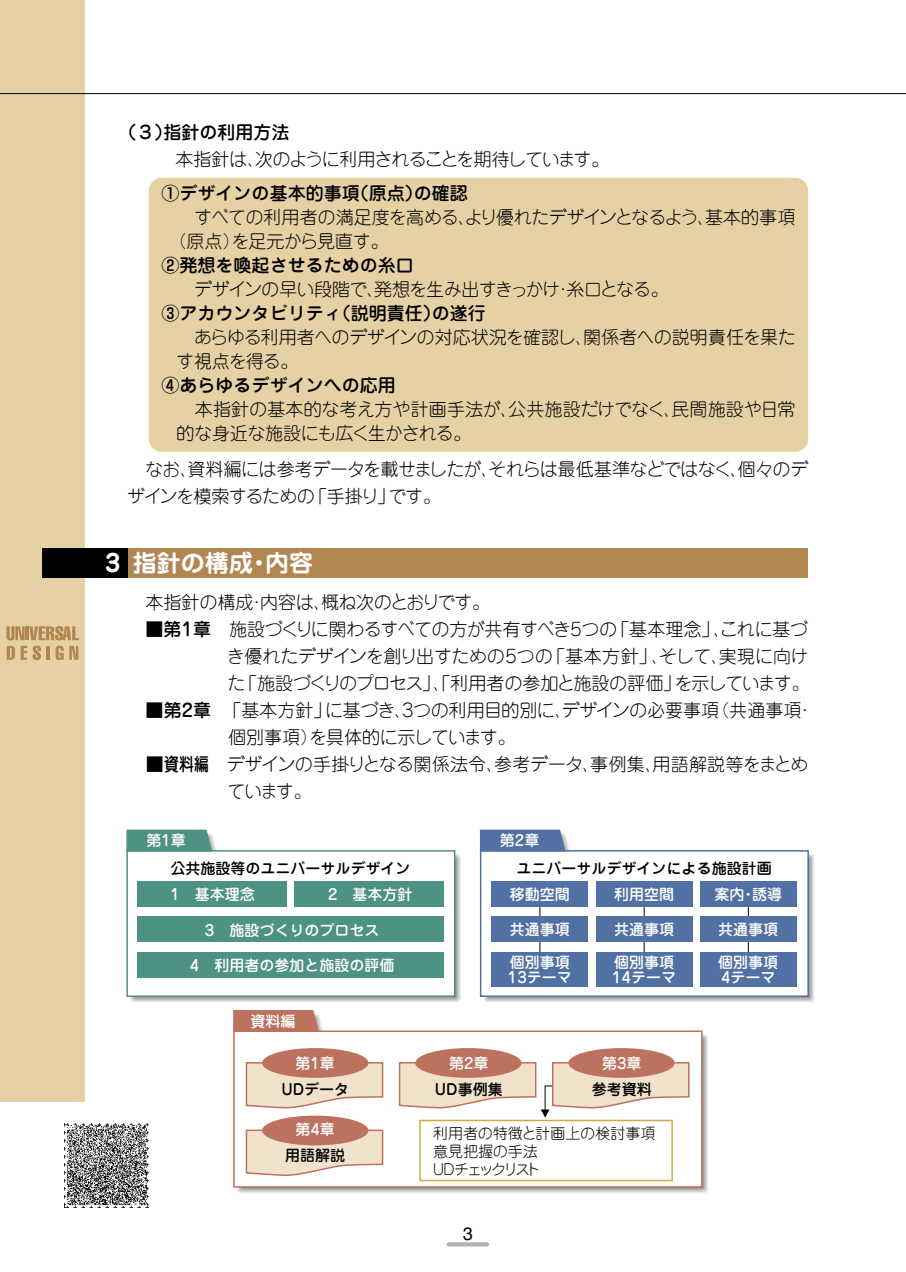
<style>
.page{position:relative;width:906px;height:1272px;background:#fff}
.page>*{position:absolute;margin:0;border:0;box-sizing:border-box;transform-origin:0 0}
.t1{font:700 24px "Jun 501 Pro";color:#fff}
.t2{font:300 18px/27px "Jun 101";letter-spacing:-.025em;color:#000}
.t3{font:500 18px "Jun 34 Pro";color:#000}
.t4{font:300 18px/27px "Jun 101";letter-spacing:-.045em;color:#000}
.t5{font:300 18px "Jun 101";letter-spacing:-.055em;color:#000}
.t6{font:18px "Helvetica";color:#000}
.t7{font:500 15px/15px "Jun 34 Pro";color:#fff}
.t8{font:500 15px "Jun 34 Pro";color:#000}
.t9{font:300 15px/18px "Jun 101";color:#000}
.s1{font-family:"Shin Go"}
.s2{font-family:"Jun 34 Pro";font-weight:500}
</style>
<div class="page">
<div style="left:126px;top:850px;width:329px;height:146px;border:2px solid #4e9283"></div>
<svg style="left:126px;top:829px;width:87px;height:23px;background:#5a988b"></svg>
<div style="left:233px;top:1030px;width:469px;height:157px;border:2px solid #bd725f"></div>
<div style="left:480px;top:850px;width:329px;height:146px;border:2px solid #5171a4"></div>
<svg style="left:233px;top:1010px;width:87px;height:23px;background:#c17c6b"></svg>
<svg style="left:479px;top:829px;width:87px;height:23px;background:#5d7aa9"></svg>
<hr style="left:539px;top:896px;width:1px;height:67px;background:#000">
<hr style="left:644px;top:896px;width:1px;height:67px;background:#000">
<hr style="left:748px;top:896px;width:1px;height:67px;background:#000">
<div style="left:138px;top:952px;width:306px;height:25px;background:#4e9283"></div>
<div style="left:138px;top:916px;width:306px;height:26px;background:#4e9283"></div>
<div style="left:137px;top:881px;width:150px;height:25px;background:#4e9283"></div>
<div style="left:294px;top:881px;width:150px;height:25px;background:#4e9283"></div>
<div style="left:491px;top:881px;width:97px;height:25px;background:#5171a4"></div>
<div style="left:596px;top:881px;width:96px;height:25px;background:#5171a4"></div>
<div style="left:700px;top:881px;width:96px;height:25px;background:#5171a4"></div>
<div style="left:491px;top:916px;width:97px;height:26px;background:#5171a4"></div>
<div style="left:596px;top:916px;width:96px;height:26px;background:#5171a4"></div>
<div style="left:700px;top:916px;width:96px;height:26px;background:#5171a4"></div>
<div style="left:491px;top:952px;width:97px;height:34px;background:#5171a4"></div>
<div style="left:596px;top:952px;width:96px;height:34px;background:#5171a4"></div>
<div style="left:700px;top:952px;width:96px;height:34px;background:#5171a4"></div>
<div style="left:0;top:0;width:85px;height:1101px;background:#e5d1a4"></div>
<hr style="left:0;top:93px;width:906px;height:1px;background:#000">
<svg style="left:446px;top:1242px;width:43px;height:4px"></svg>
<svg style="left:6px;top:626px;width:73px;height:34px"></svg>
<div style="left:149px;top:178px;width:659px;height:274px;background:#e5d1a4;border-radius:13px"></div>
<div style="left:415px;top:1048px;width:106px;height:29px;background:#bd725f;border-radius:50%"></div>
<svg style="left:245px;top:1061px;width:139px;height:48px;background:#eeddcb"></svg>
<div style="left:262px;top:1048px;width:106px;height:29px;background:#bd725f;border-radius:50%"></div>
<svg style="left:245px;top:1129px;width:139px;height:47px;background:#eeddcb"></svg>
<div style="left:262px;top:1115px;width:106px;height:30px;background:#bd725f;border-radius:50%"></div>
<div style="left:568px;top:1048px;width:106px;height:29px;background:#bd725f;border-radius:50%"></div>
<svg style="left:398px;top:1061px;width:292px;height:56px"></svg>
<div style="left:43px;top:547px;width:765px;height:30px;background:#b28653"></div>
<div style="left:42px;top:547px;width:86px;height:30px;background:#000"></div>
<div style="left:419px;top:1119px;width:254px;height:62px;border:2px solid #d8a844"></div>
<img style="left:64px;top:1123px;width:84px;height:84px">
<p class="t3" style="left:119px;top:118px;width:172px">（３）指針の利用方法</p>
<p class="t5" style="left:176px;top:148px;width:435px">本指針は、次のように利用されることを期待しています。</p>
<p class="t3" style="left:162px;top:179px;width:307px"><span class="s1">①</span>デザインの基本的事項（原点）の確認</p>
<p class="t2" style="left:168px;top:205px;width:628px;line-height:24px;text-indent:26px">すべての利用者の満足度を高める、より優れたデザインとなるよう、基本的事項（原点）を足元から見直す。</p>
<p class="t3" style="left:162px;top:251px;width:253px"><span class="s1">②</span>発想を喚起させるための糸口</p>
<p class="t4" style="left:194px;top:276px;width:476px">デザインの早い段階で、発想を生み出すきっかけ・糸口となる。</p>
<p class="t3" style="left:162px;top:299px;width:325px"><span class="s1">③</span>アカウンタビリティ（説明責任）の遂行</p>
<p class="t2" style="left:176px;top:325px;width:621px;line-height:24px;text-indent:18px">あらゆる利用者へのデザインの対応状況を確認し、関係者への説明責任を果たす視点を得る。</p>
<p class="t3" style="left:162px;top:371px;width:235px"><span class="s1">④</span>あらゆるデザインへの応用</p>
<p class="t2" style="left:177px;top:397px;width:620px;line-height:24px;text-indent:18px">本指針の基本的な考え方や計画手法が、公共施設だけでなく、民間施設や日常的な身近な施設にも広く生かされる。</p>
<p class="t2" style="left:127px;top:455px;width:682px;text-indent:19px">なお、資料編には参考データを載せましたが、それらは最低基準などではなく、個々のデザインを模索するための「手掛り」です。</p>
<h1 class="t1" style="left:105px;top:543px;width:209px">3 指針の構成・内容</h1>
<p class="t2" style="left:146px;top:588px;width:346px">本指針の構成・内容は、概ね次のとおりです。</p>
<p class="t2" style="left:226px;top:615px;width:584px;text-align:justify;text-indent:-81px"><span class="s2">■第1章</span> 施設づくりに関わるすべての方が共有すべき5つの「基本理念」、これに基づき優れたデザインを創り出すための5つの「基本方針」、そして、実現に向けた「施設づくりのプロセス」、「利用者の参加と施設の評価」を示しています。</p>
<p class="t2" style="left:228px;top:696px;width:587px;text-indent:-82px"><span class="s2">■第2章</span> 「基本方針」に基づき、3つの利用目的別に、デザインの必要事項（共通事項・個別事項）を具体的に示しています。</p>
<p class="t4" style="left:227px;top:750px;width:582px;text-indent:-82px"><span class="s2">■資料編</span> デザインの手掛りとなる関係法令、参考データ、事例集、用語解説等をまとめています。</p>
<p class="t7" style="left:146px;top:831px;width:41px">第1章</p>
<p class="t7" style="left:500px;top:831px;width:41px">第2章</p>
<p class="t8" style="left:170px;top:856px;width:241px">公共施設等のユニバーサルデザイン</p>
<p class="t8" style="left:516px;top:856px;width:256px">ユニバーサルデザインによる施設計画</p>
<p class="t7" style="left:170px;top:885px;width:86px">1 基本理念</p>
<p class="t7" style="left:328px;top:885px;width:86px">2 基本方針</p>
<p class="t7" style="left:510px;top:885px;width:61px">移動空間</p>
<p class="t7" style="left:205px;top:921px;width:176px">3 施設づくりのプロセス</p>
<p class="t7" style="left:190px;top:956px;width:206px">4 利用者の参加と施設の評価</p>
<p class="t7" style="left:614px;top:885px;width:61px">利用空間</p>
<p class="t7" style="left:714px;top:885px;width:69px">案内・誘導</p>
<p class="t7" style="left:510px;top:920px;width:61px">共通事項</p>
<p class="t7" style="left:614px;top:920px;width:61px">共通事項</p>
<p class="t7" style="left:718px;top:920px;width:61px">共通事項</p>
<p class="t7" style="left:508px;top:953px;width:65px">個別事項<br>13テーマ</p>
<p class="t7" style="left:612px;top:953px;width:65px">個別事項<br>14テーマ</p>
<p class="t7" style="left:718px;top:953px;width:61px">個別事項<br>4テーマ</p>
<p class="t7" style="left:250px;top:1011px;width:46px">資料編</p>
<p class="t7" style="left:295px;top:1053px;width:41px">第1章</p>
<p class="t8" style="left:281px;top:1077px;width:69px">UDデータ</p>
<p class="t7" style="left:295px;top:1120px;width:41px">第4章</p>
<p class="t8" style="left:285px;top:1143px;width:61px">用語解説</p>
<p class="t7" style="left:449px;top:1053px;width:41px">第2章</p>
<p class="t7" style="left:602px;top:1053px;width:41px">第3章</p>
<p class="t8" style="left:435px;top:1077px;width:69px">UD事例集</p>
<p class="t8" style="left:592px;top:1077px;width:61px">参考資料</p>
<p class="t9" style="left:433px;top:1124px;width:224px">利用者の特徴と計画上の検討事項意見把握の手法<br>UDチェックリスト</p>
<p class="t6" style="left:463px;top:1222px;width:12px">3</p>
</div>
